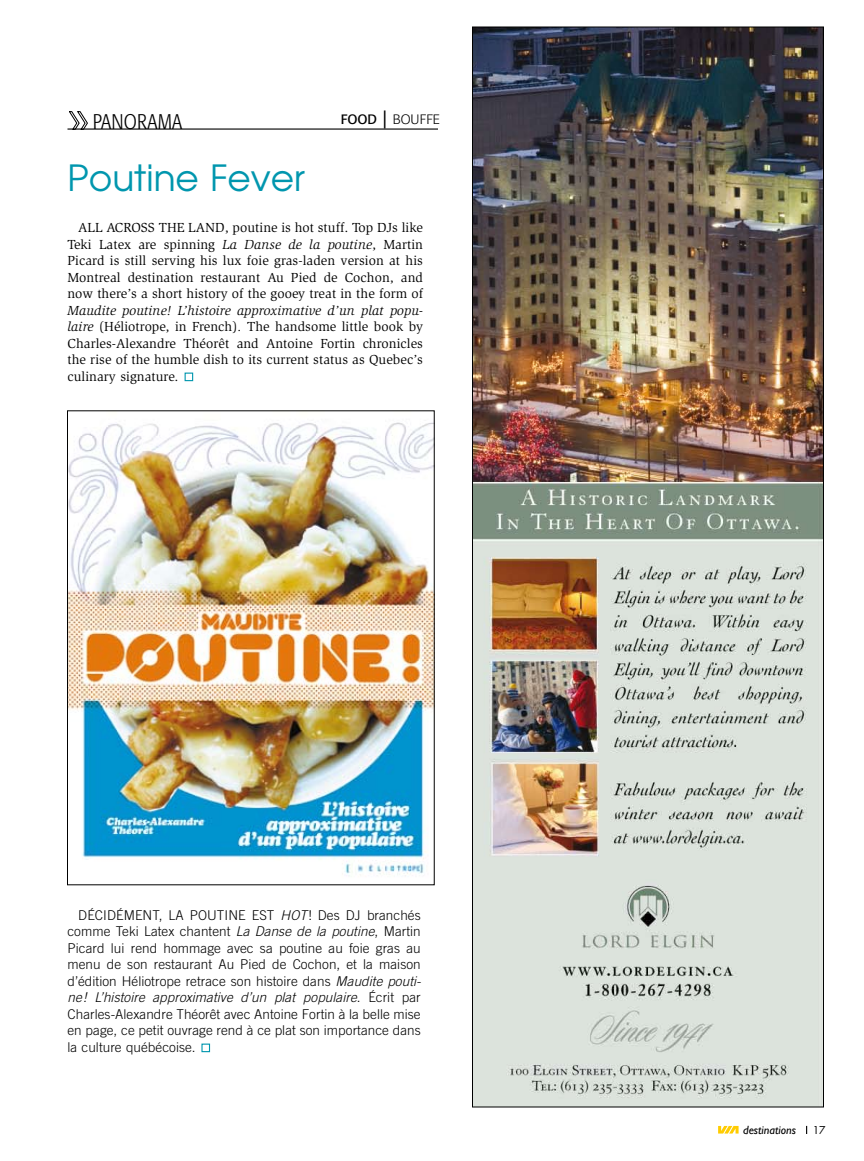
<style>
.page{position:relative;width:864px;height:1161px;background:#fff}
.page>*{position:absolute;margin:0;border:0;box-sizing:border-box;transform-origin:0 0}
.t1{font:36px "Avant Garde";color:#0096ae}
.t2{font:300 condensed 21px "Formata";color:#000}
.t3{font:13.5px/16.5px "Slimbach";letter-spacing:.005em;color:#000;text-align:justify}
.t4{font:300 13.5px/16.5px "Trade Gothic";letter-spacing:.005em;color:#000;text-align:justify}
.t5{font:300 13.5px "Formata";letter-spacing:.02em;color:#000}
.t6{font:italic 12px "Gill Sans";color:#000}
.t7{font:10.5px "Futura";color:#000}
.s1{font-weight:400}
.s2{font-weight:400;font-size:18px}
.s3{font-style:italic}
</style>
<div class="page">
<img style="left:474px;top:29px;width:348px;height:1076px">
<svg style="left:718px;top:1126px;width:21px;height:8px"></svg>
<hr style="left:68px;top:128px;width:370px;height:2px;background:#000">
<svg style="left:69px;top:111px;width:19px;height:19px"></svg>
<div style="left:185px;top:373px;width:8px;height:8px;border:1px solid #0096ae"></div>
<div style="left:201px;top:1044px;width:9px;height:8px;border:1px solid #0096ae"></div>
<img style="left:69px;top:422px;width:363px;height:454px">
<h2 class="t2" style="left:93px;top:110px;width:91px">PANORAMA</h2>
<p class="t5" style="left:341px;top:112px;width:100px"><span class="s1">food</span> <span class="s2">|</span> BOUFFE</p>
<h1 class="t1" style="left:68px;top:156px;width:239px">Poutine Fever</h1>
<p class="t3" style="left:67px;top:219px;width:357px;text-indent:73px">ss the land, poutine is hot stuff. Top DJs like Teki Latex are spinning <span class="s3">La Danse de la poutine</span>, Martin Picard is still serving his lux foie gras-laden version at his Montreal destination restaurant Au Pied de Cochon, and now there’s a short history of the gooey treat in the form of</p>
<p class="t3" style="left:67px;top:302px;width:357px"><span class="s3">Maudite poutine! L’histoire approximative d’un plat popu&shy;laire</span> (Héliotrope, in French)<span class="s3">.</span> The handsome little book by Charles-Alexandre Théorêt and Antoine Fortin chronicles the rise of the humble dish to its current status as Quebec’s culinary signature.</p>
<p class="t3" style="left:78px;top:219px;width:46px">All acro</p>
<p class="t4" style="left:68px;top:906px;width:355px;text-indent:11px">Décidém ent, la po utin e est <span class="s3">hot</span>! Des DJ branchés comme Teki Latex chantent <span class="s3">La Danse de la poutine</span>, Martin Picard lui rend hommage avec sa poutine au foie gras au menu de son restaurant Au Pied de Cochon, et la maison d’édition H éliotrope retrace son histoire dans <span class="s3">Maudite pouti&shy;ne ! L’histoire approximative d’un plat populaire</span>. Écrit par Charles-Alexandre Théorêt avec Antoine Fortin à la belle mise en page, ce petit ouvrage rend à ce plat son importance dans la culture québécoise.</p>
<p class="t6" style="left:743px;top:1123px;width:54px">destinations</p>
<p class="t7" style="left:813px;top:1123px;width:14px">17</p>
</div>
